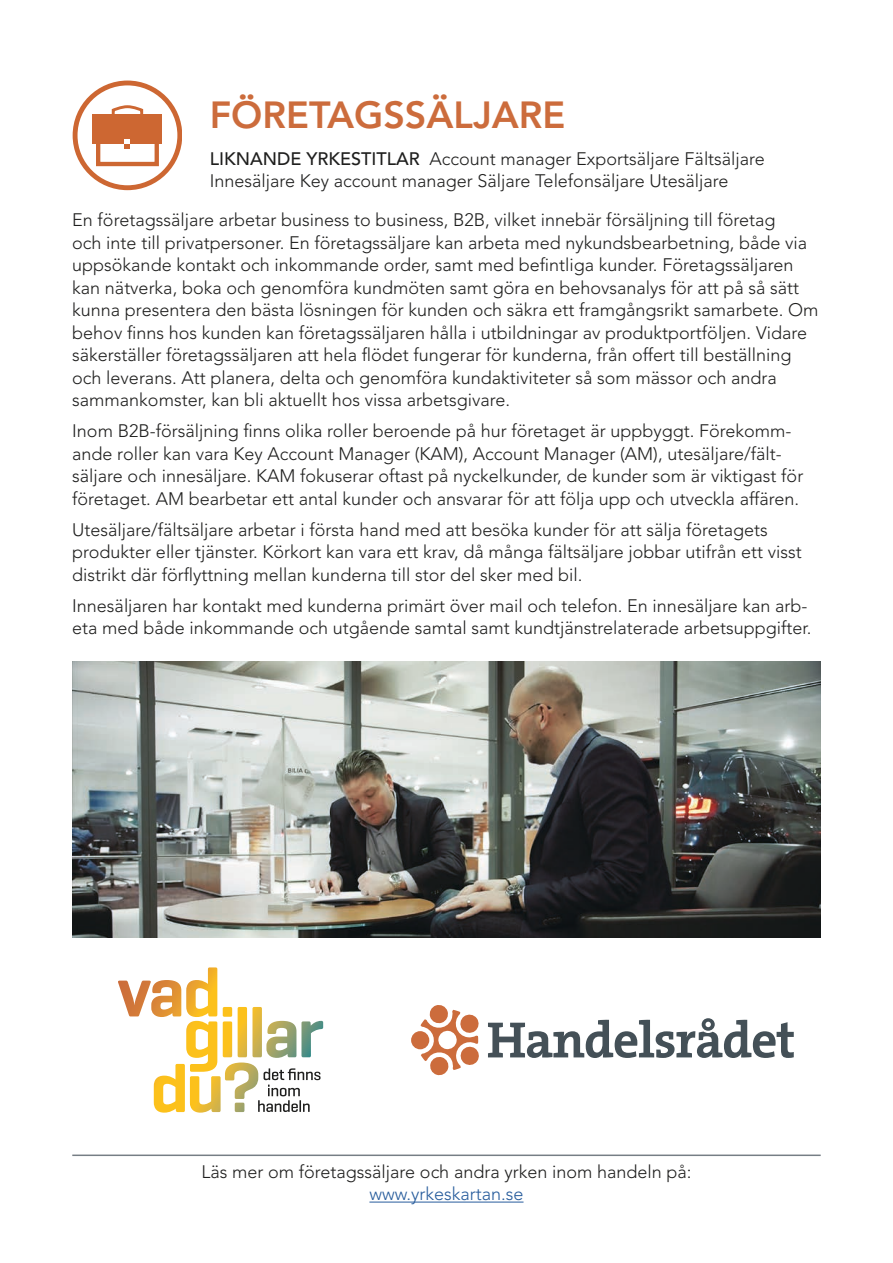
<style>
.page{position:relative;width:893px;height:1263px;background:#fff}
.page>*{position:absolute;margin:0;border:0;box-sizing:border-box;transform-origin:0 0}
.t1{font:800 37.5px "Avenir LT Std";color:#cc6c3c}
.t2{font:300 18px/22.5px "Avenir LT Std";color:#1f1f1e}
.t3{font:300 18px "Avenir LT Std";color:#275c9c}
.s1{font-weight:500}
</style>
<div class="page">
<svg style="left:73px;top:81px;width:109px;height:109px"></svg>
<svg style="left:118px;top:967px;width:205px;height:146px"></svg>
<div style="left:411px;top:1031px;width:18px;height:18px;background:#cc6c3c;border-radius:50%"></div>
<svg style="left:421px;top:1005px;width:58px;height:71px"></svg>
<svg style="left:488px;top:1018px;width:306px;height:40px"></svg>
<hr style="left:72px;top:1154px;width:749px;height:2px;background:#767e85">
<hr style="left:369px;top:1201px;width:154px;height:1px;background:#275c9c">
<img style="left:73px;top:661px;width:748px;height:277px">
<h1 class="t1" style="left:210px;top:93px;width:357px">FÖRETAGSSÄLJARE</h1>
<p class="t2" style="left:210px;top:148px;width:557px;line-height:21.6px"><span class="s1">LIKNANDE YRKESTITLAR</span> Account manager Exportsäljare Fältsäljare<br>Innesäljare Key account manager Säljare Telefonsäljare Utesäljare</p>
<p class="t2" style="left:72px;top:209px;width:748px">En företagssäljare arbetar business to business, B2B, vilket innebär försäljning till företag<br>och inte till privatpersoner. En företagssäljare kan arbeta med nykundsbearbetning, både via uppsökande kontakt och inkommande order, samt med befintliga kunder. Företagssäljaren kan nätverka, boka och genomföra kundmöten samt göra en behovsanalys för att på så sätt kunna presentera den bästa lösningen för kunden och säkra ett framgångsrikt samarbete. Om behov finns hos kunden kan företagssäljaren hålla i utbildningar av produktportföljen. Vidare säkerställer företagssäljaren att hela flödet fungerar för kunderna, från offert till beställning och leverans. Att planera, delta och genomföra kundaktiviteter så som mässor och andra sammankomster, kan bli aktuellt hos vissa arbetsgivare.</p>
<p class="t2" style="left:72px;top:420px;width:732px">Inom B2B-försäljning finns olika roller beroende på hur företaget är uppbyggt. Förekomm&shy;ande roller kan vara Key Account Manager (KAM), Account Manager (AM), utesäljare/fält&shy;säljare och innesäljare. KAM fokuserar oftast på nyckelkunder, de kunder som är viktigast för företaget. AM bearbetar ett antal kunder och ansvarar för att följa upp och utveckla affären.</p>
<p class="t2" style="left:72px;top:518px;width:731px">Utesäljare/fältsäljare arbetar i första hand med att besöka kunder för att sälja företagets produkter eller tjänster. Körkort kan vara ett krav, då många fältsäljare jobbar utifrån ett visst distrikt där förflyttning mellan kunderna till stor del sker med bil.</p>
<p class="t2" style="left:72px;top:594px;width:741px">Innesäljaren har kontakt med kunderna primärt över mail och telefon. En innesäljare kan arb&shy;eta med både inkommande och utgående samtal samt kundtjänstrelaterade arbetsuppgifter.</p>
<p class="t2" style="left:201px;top:1160px;width:491px">Läs mer om företagssäljare och andra yrken inom handeln på:</p>
<p class="t3" style="left:369px;top:1183px;width:156px">www.yrkeskartan.se</p>
</div>
